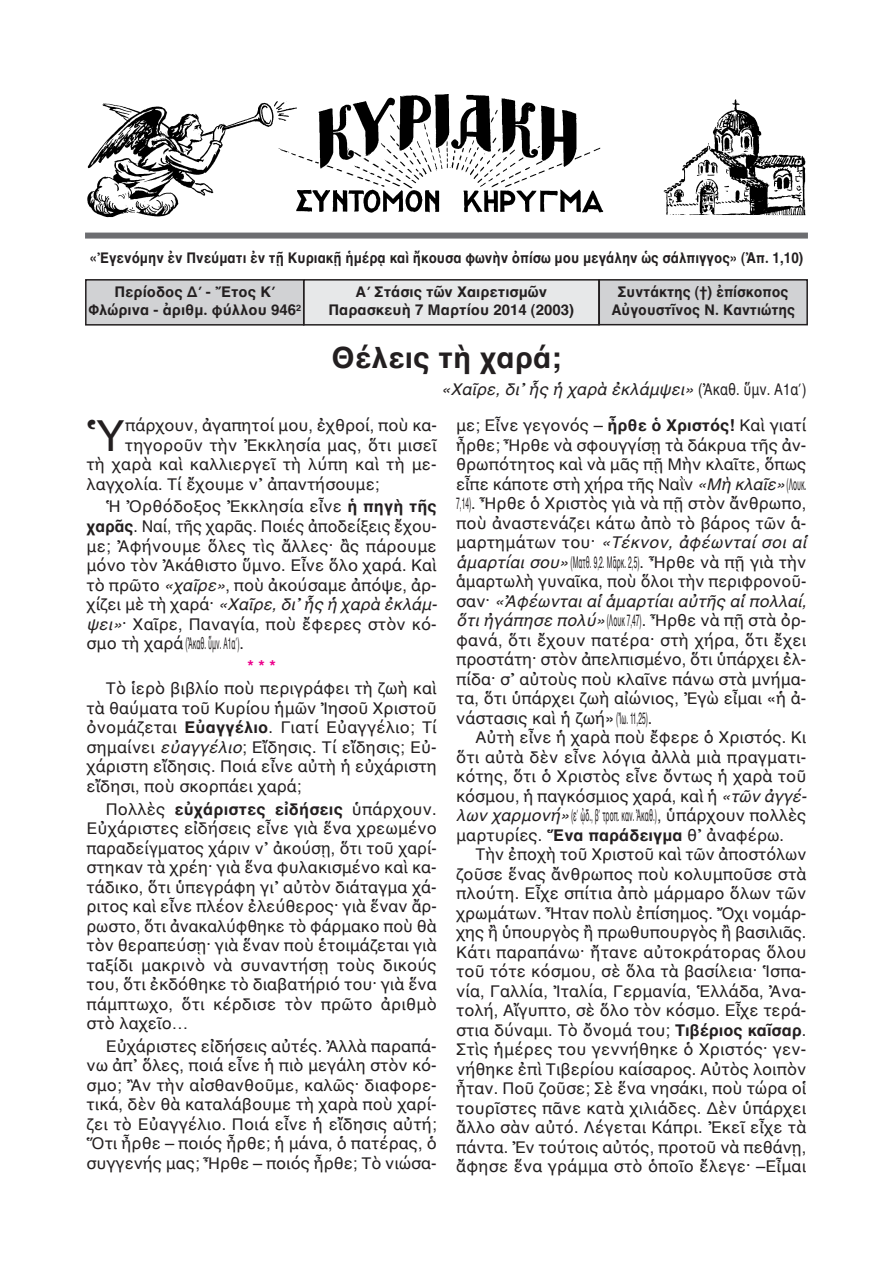
<style>
.page{position:relative;width:893px;height:1263px;background:#fff}
.page>*{position:absolute;margin:0;border:0;box-sizing:border-box;transform-origin:0 0}
.t1{font:43.5px "AL Helvetica";color:#231f20}
.t2{font:700 30px "AL Helvetica";color:#231f20}
.t3{font:16.5px/19.5px "AL Helvetica";color:#231f20;text-align:justify}
.t4{font:italic 16.5px "AL Helvetica";color:#231f20}
.t5{font:700 16.5px "AL Helvetica";color:#ed028c}
.t6{font:700 15px/18px "AL Helvetica";color:#231f20;text-align:center}
.t7{font:700 15px "AL Helvetica";color:#231f20;scale:.9 1}
.t8{font:700 15px/18px "AL Helvetica";color:#231f20;text-align:center;scale:.95 1}
.s1{font-style:normal}
.s2{font-weight:700}
.s3{font-style:italic}
</style>
<div class="page">
<div style="left:304px;top:280px;width:295px;height:45px;background:#e7e8e9"></div>
<div style="left:303px;top:279px;width:297px;height:47px;border:2px solid #231f20"></div>
<div style="left:86px;top:280px;width:218px;height:45px;background:#d1d2d4"></div>
<div style="left:85px;top:279px;width:219px;height:47px;border:2px solid #231f20"></div>
<div style="left:599px;top:280px;width:208px;height:45px;background:#d1d2d4"></div>
<div style="left:598px;top:279px;width:210px;height:46px;border:2px solid #231f20"></div>
<div style="left:85px;top:233px;width:723px;height:6px;background:#6c6d70"></div>
<img style="left:87px;top:94px;width:719px;height:124px">
<p class="t7" style="left:90px;top:249px;width:794px">«Ἐγενόμην ἐν Πνεύματι ἐν τῇ Κυριακῇ ἡμέρᾳ καὶ ἤκουσα φωνὴν ὀπίσω μου μεγάλην ὡς σάλπιγγος» (Ἀπ. 1,10)</p>
<p class="t6" style="left:88px;top:283px;width:214px">Περίοδος Δ΄ - Ἔτος Κ΄<br>Φλώρινα - ἀριθμ. φύλλου 946<sup>2</sup></p>
<p class="t8" style="left:611px;top:283px;width:195px">Συντάκτης (†) ἐπίσκοπος<br>Αὐγουστῖνος Ν. Καντιώτης</p>
<h2 class="t2" style="left:331px;top:339px;width:232px">Θέλεις τὴ χαρά;</h2>
<p class="t4" style="left:441px;top:379px;width:367px">«Χαῖρε, δι᾿ ἧς ἡ χαρὰ ἐκλάμψει» <span class="s1">(Ἀκαθ. ὕμν. Α1α΄)</span></p>
<p class="t6" style="left:328px;top:283px;width:247px">Α΄ Στάσις τῶν Χαιρετισμῶν<br>Παρασκευὴ 7 Μαρτίου 2014 (2003)</p>
<h1 class="t1" style="left:87px;top:409px;width:40px">Ὑ</h1>
<p class="t3" style="left:125px;top:415px;width:313px">πάρχουν, ἀγαπητοί μου, ἐχθροί, ποὺ κα-</p>
<p class="t3" style="left:125px;top:435px;width:313px">τηγοροῦν τὴν Ἐκκλησία μας, ὅτι μισεῖ</p>
<p class="t3" style="left:87px;top:454px;width:352px">τὴ χαρὰ καὶ καλλιεργεῖ τὴ λύπη καὶ τὴ με-</p>
<p class="t3" style="left:87px;top:474px;width:294px">λαγχολία. Τί ἔχουμε ν᾿ ἀπαντήσουμε;</p>
<p class="t3" style="left:87px;top:497px;width:352px;text-indent:19px">Ἡ Ὀρθόδοξος Ἐκκλησία εἶνε <span class="s2">ἡ πηγὴ τῆς χαρᾶς</span>. Ναί, τῆς χαρᾶς. Ποιές ἀποδείξεις ἔχου&shy;με; Ἀφήνουμε ὅλες τὶς ἄλλες· ἂς πάρουμε μόνο τὸν Ἀκάθιστο ὕμνο. Εἶνε ὅλο χαρά. Καὶ τὸ πρῶτο <span class="s3">«χαῖρε»</span>, ποὺ ἀκούσαμε ἀπόψε, ἀρ&shy;χίζει μὲ τὴ χαρά· <span class="s3">«Χαῖρε, δι᾿ ἧς ἡ χαρὰ ἐκλάμ&shy;ψει»</span>· Χαῖρε, Παναγία, ποὺ ἔφερες στὸν κό&shy;σμο τὴ χαρά(Ἀκαθ. ὕμν. Α1α΄).</p>
<p class="t5" style="left:247px;top:656px;width:30px">***</p>
<p class="t3" style="left:87px;top:679px;width:352px;text-indent:19px">Τὸ ἱερὸ βιβλίο ποὺ περιγράφει τὴ ζωὴ καὶ τὰ θαύματα τοῦ Κυρίου ἡμῶν Ἰησοῦ Χριστοῦ ὀνομάζεται <span class="s2">Εὐαγγέλιο</span>. Γιατί Εὐαγγέλιο; Τί σημαίνει <span class="s3">εὐαγγέλιο</span>; Εἴδησις. Τί εἴδησις; Εὐ&shy;χάριστη εἴδησις. Ποιά εἶνε αὐτὴ ἡ εὐχάριστη εἴδησι, ποὺ σκορπάει χαρά;</p>
<p class="t3" style="left:87px;top:799px;width:352px;text-indent:19px">Πολλὲς <span class="s2">εὐχάριστες εἰδήσεις</span> ὑπάρχουν.<br>Εὐχάριστες εἰδήσεις εἶνε γιὰ ἕνα χρεωμένο παραδείγματος χάριν ν᾿ ἀκούσῃ, ὅτι τοῦ χαρί&shy;στηκαν τὰ χρέη· γιὰ ἕνα φυλακισμένο καὶ κα&shy;τάδικο, ὅτι ὑπεγράφη γι᾿ αὐτὸν διάταγμα χά&shy;ριτος καὶ εἶνε πλέον ἐλεύθερος· γιὰ ἕναν ἄρ&shy;ρωστο, ὅτι ἀνακαλύφθηκε τὸ φάρμακο ποὺ θὰ τὸν θεραπεύσῃ· γιὰ ἕναν ποὺ ἑτοιμάζεται γιὰ ταξίδι μακρινὸ νὰ συναντήσῃ τοὺς δικούς του, ὅτι ἐκδόθηκε τὸ διαβατήριό του· γιὰ ἕνα πάμπτωχο, ὅτι κέρδισε τὸν πρῶτο ἀριθμὸ στὸ λαχεῖο…</p>
<p class="t3" style="left:86px;top:1036px;width:352px;text-indent:19px">Εὐχάριστες εἰδήσεις αὐτές. Ἀλλὰ παραπά&shy;νω ἀπ᾿ ὅλες, ποιά εἶνε ἡ πιὸ μεγάλη στὸν κό&shy;σμο; Ἂν τὴν αἰσθανθοῦμε, καλῶς· διαφορε&shy;τικά, δὲν θὰ καταλάβουμε τὴ χαρὰ ποὺ χαρί&shy;ζει τὸ Εὐαγγέλιο. Ποιά εἶνε ἡ εἴδησις αὐτή; Ὅτι ἦρθε – ποιός ἦρθε; ἡ μάνα, ὁ πατέρας, ὁ συγγενής μας; Ἦρθε – ποιός ἦρθε; Τὸ νιώσα-</p>
<p class="t3" style="left:456px;top:415px;width:352px">με; Εἶνε γεγονός – <span class="s2">ἦρθε ὁ Χριστός!</span> Καὶ γιατί ἦρθε; Ἦρθε νὰ σφουγγίσῃ τὰ δάκρυα τῆς ἀν&shy;θρωπότητος καὶ νὰ μᾶς πῇ Μὴν κλαῖτε, ὅπως εἶπε κάποτε στὴ χήρα τῆς Ναῒν <span class="s3">«Μὴ κλαῖε»</span>(Λουκ.<br>7,14). Ἦρθε ὁ Χριστὸς γιὰ νὰ πῇ στὸν ἄνθρωπο, ποὺ ἀναστενάζει κάτω ἀπὸ τὸ βάρος τῶν ἁ&shy;μαρτημάτων του· <span class="s3">«Τέκνον, ἀφέωνταί σοι αἱ ἁμαρτίαι σου»</span>(Ματθ. 9,2. Μᾶρκ. 2,5). Ἦρθε νὰ πῇ γιὰ τὴν ἁμαρτωλὴ γυναῖκα, ποὺ ὅλοι τὴν περιφρονοῦ&shy;σαν· <span class="s3">«Ἀφέωνται αἱ ἁμαρτίαι αὐτῆς αἱ πολλαί, ὅτι ἠγάπησε πολύ»</span>(Λουκ 7,47). Ἦρθε νὰ πῇ στὰ ὀρ&shy;φανά, ὅτι ἔχουν πατέρα· στὴ χήρα, ὅτι ἔχει προστάτη· στὸν ἀπελπισμένο, ὅτι ὑπάρχει ἐλ&shy;πίδα· σ᾿ αὐτοὺς ποὺ κλαῖνε πάνω στὰ μνήμα&shy;τα, ὅτι ὑπάρχει ζωὴ αἰώνιος, Ἐγὼ εἶμαι «ἡ ἀ&shy;νάστασις καὶ ἡ ζωή»(Ἰω. 11,25).</p>
<p class="t3" style="left:456px;top:727px;width:352px;text-indent:19px">Αὐτὴ εἶνε ἡ χαρὰ ποὺ ἔφερε ὁ Χριστός. Κι ὅτι αὐτὰ δὲν εἶνε λόγια ἀλλὰ μιὰ πραγματι&shy;κότης, ὅτι ὁ Χριστὸς εἶνε ὄντως ἡ χαρὰ τοῦ κόσμου, ἡ παγκόσμιος χαρά, καὶ ἡ <span class="s3">«τῶν ἀγγέ&shy;λων χαρμονή»</span>(ε΄ ᾠδ., β΄ τροπ. καν. Ἀκαθ.), ὑπάρχουν πολλὲς μαρτυρίες. <span class="s2">Ἕνα παράδειγμα</span> θ᾿ ἀναφέρω.</p>
<p class="t3" style="left:456px;top:844px;width:352px;text-indent:19px">Τὴν ἐποχὴ τοῦ Χριστοῦ καὶ τῶν ἀποστόλων ζοῦσε ἕνας ἄνθρωπος ποὺ κολυμποῦσε στὰ πλούτη. Εἶχε σπίτια ἀπὸ μάρμαρο ὅλων τῶν χρωμάτων. Ἦταν πολὺ ἐπίσημος. Ὄχι νομάρ&shy;χης ἢ ὑπουργὸς ἢ πρωθυπουργὸς ἢ βασιλιᾶς.<br>Κάτι παραπάνω· ἤτανε αὐτοκράτορας ὅλου τοῦ τότε κόσμου, σὲ ὅλα τὰ βασίλεια· Ἱσπα&shy;νία, Γαλλία, Ἰταλία, Γερμανία, Ἑλλάδα, Ἀνα&shy;τολή, Αἴγυπτο, σὲ ὅλο τὸν κόσμο. Εἶχε τερά&shy;στια δύναμι. Τὸ ὄνομά του; <span class="s2">Τιβέριος καῖσαρ</span>.<br>Στὶς ἡμέρες του γεννήθηκε ὁ Χριστός· γεν&shy;νήθηκε ἐπὶ Τιβερίου καίσαρος. Αὐτὸς λοιπὸν ἦταν. Ποῦ ζοῦσε; Σὲ ἕνα νησάκι, ποὺ τώρα οἱ τουρῖστες πᾶνε κατὰ χιλιάδες. Δὲν ὑπάρχει ἄλλο σὰν αὐτό. Λέγεται Κάπρι. Ἐκεῖ εἶχε τὰ πάντα. Ἐν τούτοις αὐτός, προτοῦ νὰ πεθάνῃ, ἄφησε ἕνα γράμμα στὸ ὁποῖο ἔλεγε· –Εἶμαι</p>
</div>
